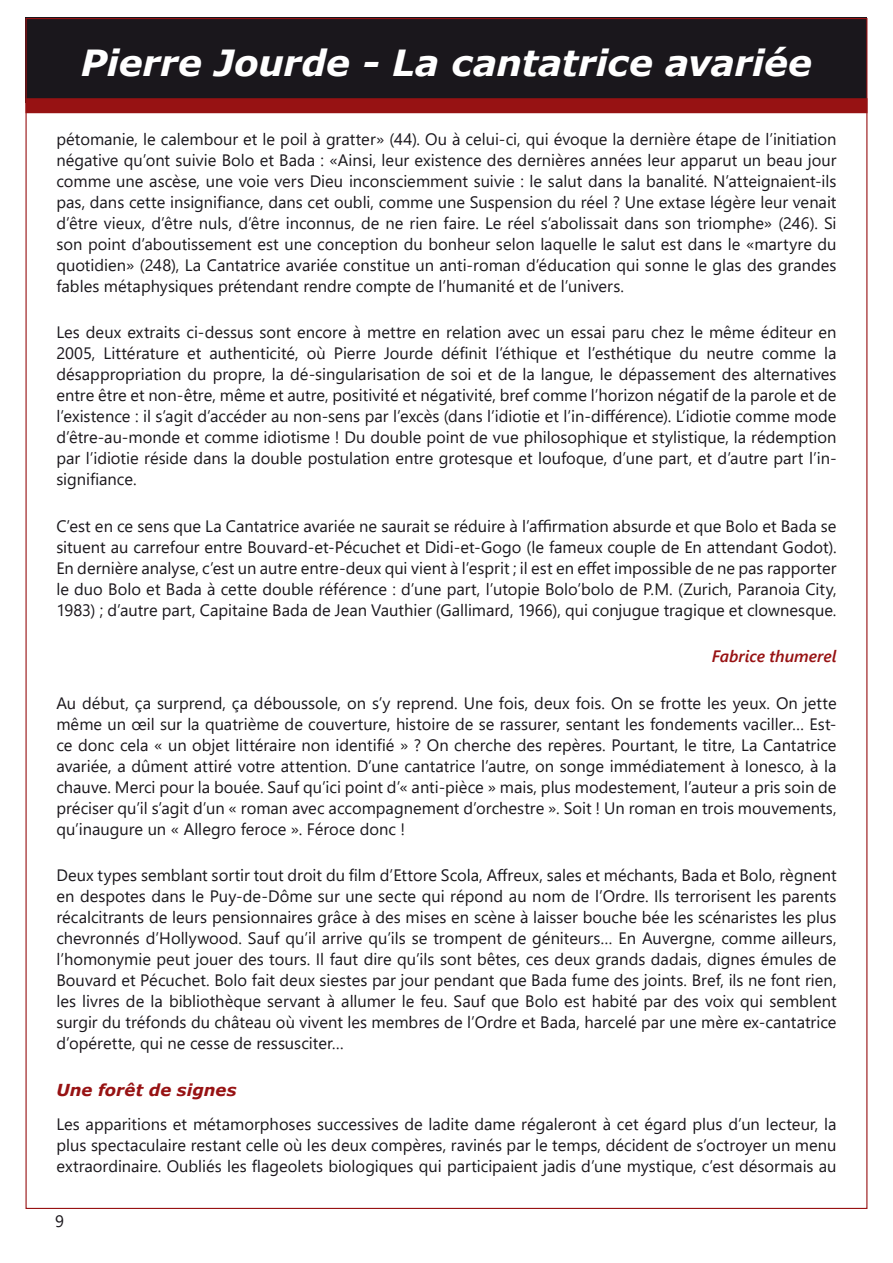
<style>
.page{position:relative;width:893px;height:1263px;background:#fff}
.page>*{position:absolute;margin:0;border:0;box-sizing:border-box;transform-origin:0 0}
.t1{font:italic 700 36px "Verdana";letter-spacing:-.01em;color:#fff}
.t2{font:16.5px/21px "Segoe UI";color:#1a171c;text-align:justify}
.Chapitre{font:italic 700 16.5px "Verdana";letter-spacing:-.005em;color:#971213}
.Signature{font:italic 600 16.5px "Segoe UI";color:#971213}
</style>
<div class="page">
<div style="left:26px;top:18px;width:841px;height:85px;background:#1a171c"></div>
<div style="left:26px;top:98px;width:841px;height:15px;background:#971213"></div>
<h1 class="t1" style="left:81px;top:37px;width:732px">Pierre Jourde - La cantatrice avariée</h1>
<p class="t2" style="left:56px;top:128px;width:782px">pétomanie, le calembour et le poil à gratter» (44). Ou à celui-ci, qui évoque la dernière étape de l’initiation négative qu’ont suivie Bolo et Bada : «Ainsi, leur existence des dernières années leur apparut un beau jour comme une ascèse, une voie vers Dieu inconsciemment suivie : le salut dans la banalité. N’atteignaient-ils pas, dans cette insignifiance, dans cet oubli, comme une Suspension du réel ? Une extase légère leur venait d’être vieux, d’être nuls, d’être inconnus, de ne rien faire. Le réel s’abolissait dans son triomphe» (246). Si son point d’aboutissement est une conception du bonheur selon laquelle le salut est dans le «martyre du quotidien» (248), La Cantatrice avariée constitue un anti-roman d’éducation qui sonne le glas des grandes fables métaphysiques prétendant rendre compte de l’humanité et de l’univers.</p>
<p class="t2" style="left:56px;top:322px;width:782px">Les deux extraits ci-dessus sont encore à mettre en relation avec un essai paru chez le même éditeur en 2005, Littérature et authenticité, où Pierre Jourde définit l’éthique et l’esthétique du neutre comme la désappropriation du propre, la dé-singularisation de soi et de la langue, le dépassement des alternatives entre être et non-être, même et autre, positivité et négativité, bref comme l’horizon négatif de la parole et de l’existence : il s’agit d’accéder au non-sens par l’excès (dans l’idiotie et l’in-différence). L’idiotie comme mode d’être-au-monde et comme idiotisme ! Du double point de vue philosophique et stylistique, la rédemption par l’idiotie réside dans la double postulation entre grotesque et loufoque, d’une part, et d’autre part l’in&shy;signifiance.</p>
<p class="t2" style="left:56px;top:515px;width:782px">C’est en ce sens que La Cantatrice avariée ne saurait se réduire à l’affirmation absurde et que Bolo et Bada se situent au carrefour entre Bouvard-et-Pécuchet et Didi-et-Gogo (le fameux couple de En attendant Godot).<br>En dernière analyse, c’est un autre entre-deux qui vient à l’esprit ; il est en effet impossible de ne pas rapporter le duo Bolo et Bada à cette double référence : d’une part, l’utopie Bolo’bolo de P.M. (Zurich, Paranoia City, 1983) ; d’autre part, Capitaine Bada de Jean Vauthier (Gallimard, 1966), qui conjugue tragique et clownesque.</p>
<p class="Signature" style="left:712px;top:643px;width:126px">Fabrice thumerel</p>
<p class="t2" style="left:56px;top:692px;width:782px">Au début, ça surprend, ça déboussole, on s’y reprend. Une fois, deux fois. On se frotte les yeux. On jette même un œil sur la quatrième de couverture, histoire de se rassurer, sentant les fondements vaciller… Est&shy;ce donc cela « un objet littéraire non identifié » ? On cherche des repères. Pourtant, le titre, La Cantatrice avariée, a dûment attiré votre attention. D’une cantatrice l’autre, on songe immédiatement à Ionesco, à la chauve. Merci pour la bouée. Sauf qu’ici point d’« anti-pièce » mais, plus modestement, l’auteur a pris soin de préciser qu’il s’agit d’un « roman avec accompagnement d’orchestre ». Soit ! Un roman en trois mouvements, qu’inaugure un « Allegro feroce ». Féroce donc !</p>
<p class="t2" style="left:56px;top:865px;width:782px">Deux types semblant sortir tout droit du film d’Ettore Scola, Affreux, sales et méchants, Bada et Bolo, règnent en despotes dans le Puy-de-Dôme sur une secte qui répond au nom de l’Ordre. Ils terrorisent les parents récalcitrants de leurs pensionnaires grâce à des mises en scène à laisser bouche bée les scénaristes les plus chevronnés d’Hollywood. Sauf qu’il arrive qu’ils se trompent de géniteurs… En Auvergne, comme ailleurs, l’homonymie peut jouer des tours. Il faut dire qu’ils sont bêtes, ces deux grands dadais, dignes émules de Bouvard et Pécuchet. Bolo fait deux siestes par jour pendant que Bada fume des joints. Bref, ils ne font rien, les livres de la bibliothèque servant à allumer le feu. Sauf que Bolo est habité par des voix qui semblent surgir du tréfonds du château où vivent les membres de l’Ordre et Bada, harcelé par une mère ex-cantatrice d’opérette, qui ne cesse de ressusciter…</p>
<p class="Chapitre" style="left:56px;top:1078px;width:182px">Une forêt de signes</p>
<p class="t2" style="left:56px;top:1113px;width:782px">Les apparitions et métamorphoses successives de ladite dame régaleront à cet égard plus d’un lecteur, la plus spectaculaire restant celle où les deux compères, ravinés par le temps, décident de s’octroyer un menu extraordinaire. Oubliés les flageolets biologiques qui participaient jadis d’une mystique, c’est désormais au</p>
<p class="t2" style="left:55px;top:1211px;width:10px">9</p>
</div>
